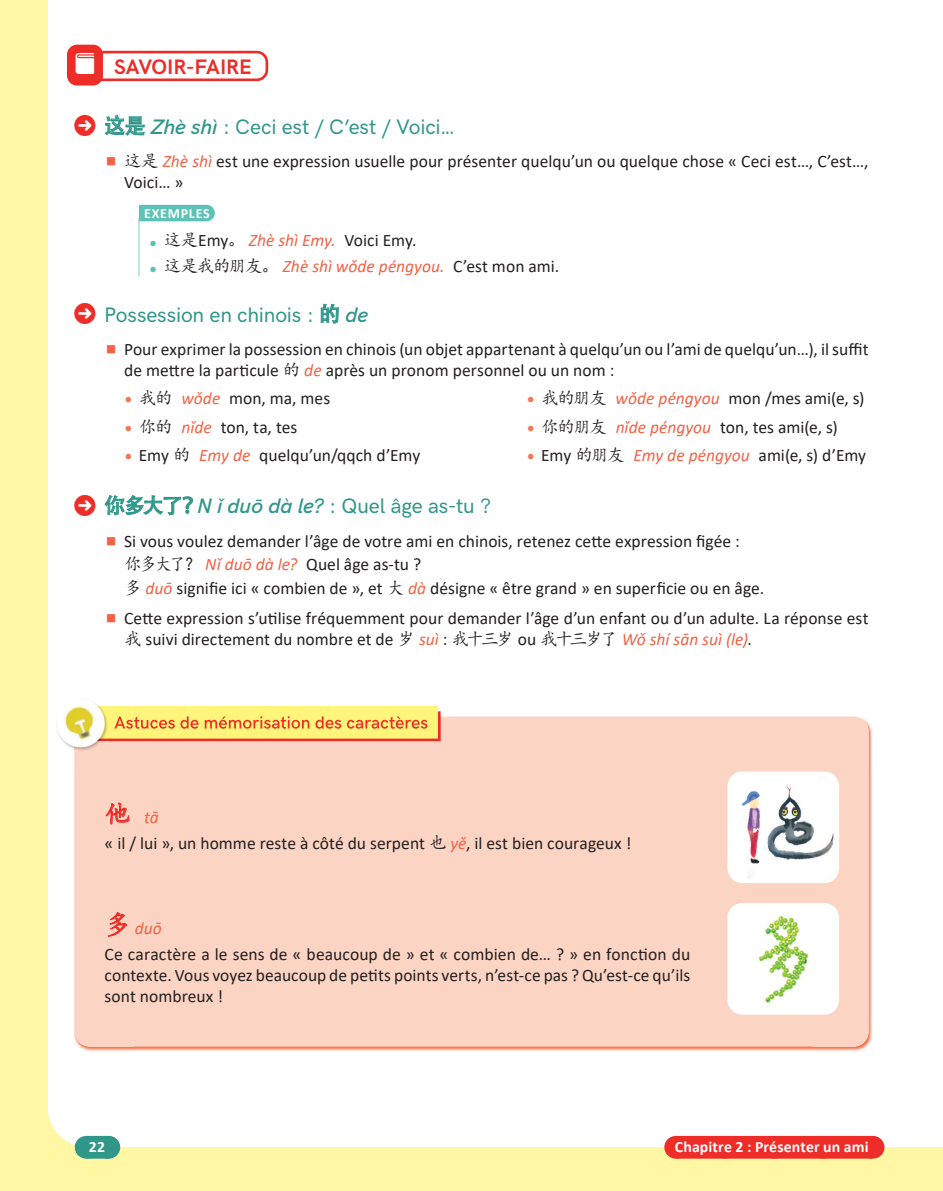
<style>
.page{position:relative;width:943px;height:1191px;background:#fff}
.page>*{position:absolute;margin:0;border:0;box-sizing:border-box;transform-origin:0 0}
.t1{font:500 21px "Hanken Grotesk";letter-spacing:-.01em;color:#30978a}
.t2{font:700 21px "Hanken Grotesk";letter-spacing:-.01em;color:#ee2d28}
.t3{font:17.5px/21px "Calibri";letter-spacing:.005em;color:#231f20}
.t4{font:italic 17.5px "Calibri";color:#f16346}
.t5{font:700 15.75px "Calibri";letter-spacing:.01em;color:#fff}
.t6{font:700 14px "Calibri";letter-spacing:.055em;color:#fff}
.s1{font-family:"Web Hosting Hub Glyphs";font-weight:400;color:#fff}
.s2{font-family:"Web Hosting Hub Glyphs";font-weight:400;color:#ee2d28}
.s3{font-family:"Adobe Heiti Std";font-weight:400}
.s4{font-weight:600;font-style:italic}
.s5{font-family:"Kai Ti"}
.s6{font-style:italic;color:#f16346}
.s7{color:#5cc3b6}
.s8{font-style:normal;color:#5cc3b6}
.s9{font-family:"Kai Ti";font-style:normal;color:#231f20}
.s10{font-style:normal;color:#231f20}
.s11{color:#f37658}
.s12{font-family:"Kai Ti";font-size:26.25px;color:#ee2d28}
</style>
<div class="page">
<div style="left:0;top:0;width:48px;height:1191px;background:#fff7a3"></div>
<div style="left:0;top:1147px;width:942px;height:44px;background:#fff7a3"></div>
<div style="left:86px;top:1135px;width:22px;height:23px;background:#30978a"></div>
<svg style="left:48px;top:1113px;width:40px;height:45px"></svg>
<svg style="left:97px;top:1135px;width:12px;height:23px"></svg>
<div style="left:675px;top:1135px;width:197px;height:23px;background:#ee2d28"></div>
<svg style="left:724px;top:1135px;width:123px;height:1px"></svg>
<svg style="left:872px;top:1135px;width:1px;height:23px"></svg>
<div style="left:67px;top:45px;width:36px;height:40px;background:#ee2d28;border-radius:10px"></div>
<svg style="left:100px;top:49px;width:169px;height:33px"></svg>
<svg style="left:139px;top:205px;width:76px;height:16px"></svg>
<hr style="left:138px;top:218px;width:1px;height:59px;background:#81cdc3">
<img style="left:74px;top:771px;width:60px;height:280px">
<img style="left:812px;top:771px;width:60px;height:280px">
<img style="left:134px;top:1046px;width:678px;height:5px">
<div style="left:75px;top:716px;width:793px;height:330px;background:#fcd4c3"></div>
<img style="left:727px;top:771px;width:112px;height:112px">
<img style="left:727px;top:903px;width:112px;height:111px">
<svg style="left:57px;top:701px;width:383px;height:49px;background:#fbd78e"></svg>
<img style="left:62px;top:703px;width:37px;height:40px">
<p class="t2" style="left:74px;top:51px;width:179px"><span class="s1">z</span> SAVOIR-FAIRE</p>
<p class="t1" style="left:74px;top:110px;width:382px"><span class="s2">Š</span> <span class="s3">这是</span> <span class="s4">Zhè shì</span> : Ceci est / C’est / Voici…</p>
<p class="t3" style="left:124px;top:150px;width:746px"><span class="s5">这是</span> <span class="s6">Zhè shì</span> est une expression usuelle pour présenter quelqu’un ou quelque chose « Ceci est…, C’est…,<br>Voici… »</p>
<p class="t6" style="left:144px;top:203px;width:67px">EXEMPLES</p>
<p class="t3" style="left:149px;top:229px;width:269px"><span class="s7">•</span> <span class="s5">这是</span>Emy<span class="s5">。</span> <span class="s6">Zhè shì Emy.</span> Voici Emy.</p>
<p class="t4" style="left:149px;top:254px;width:412px"><span class="s8">•</span> <span class="s9">这是我的朋友。</span> Zhè shì wǒde péngyou. <span class="s10">C’est mon ami.</span></p>
<p class="t1" style="left:74px;top:298px;width:295px"><span class="s2">Š</span> Possession en chinois : <span class="s3">的</span> <span class="s4">de</span></p>
<p class="t3" style="left:124px;top:338px;width:746px">Pour exprimer la possession en chinois (un objet appartenant à quelqu’un ou l’ami de quelqu’un…), il suffit de mettre la particule <span class="s5">的</span> <span class="s6">de</span> après un pronom personnel ou un nom :</p>
<p class="t3" style="left:124px;top:388px;width:208px"><span class="s11">•</span> <span class="s5">我的</span> <span class="s6">wǒde</span> mon, ma, mes</p>
<p class="t3" style="left:124px;top:416px;width:175px"><span class="s11">•</span> <span class="s5">你的</span> <span class="s6">nǐde</span> ton, ta, tes</p>
<p class="t3" style="left:124px;top:444px;width:298px"><span class="s11">•</span> Emy <span class="s5">的</span> <span class="s6">Emy de</span> quelqu’un/qqch d’Emy</p>
<p class="t3" style="left:526px;top:388px;width:339px"><span class="s11">•</span> <span class="s5">我的朋友</span> <span class="s6">wǒde péngyou</span> mon /mes ami(e, s)</p>
<p class="t3" style="left:526px;top:416px;width:313px"><span class="s11">•</span> <span class="s5">你的朋友</span> <span class="s6">nǐde péngyou</span> ton, tes ami(e, s)</p>
<p class="t3" style="left:526px;top:444px;width:341px"><span class="s11">•</span> Emy <span class="s5">的朋友</span> <span class="s6">Emy de péngyou</span> ami(e, s) d’Emy</p>
<p class="t1" style="left:74px;top:490px;width:418px"><span class="s2">Š</span> <span class="s3">你多大了？</span><span class="s4">N ǐ duō dà le?</span> : Quel âge as-tu ?</p>
<p class="t3" style="left:124px;top:528px;width:641px;line-height:23.4px">Si vous voulez demander l’âge de votre ami en chinois, retenez cette expression figée :<br><span class="s5">你多大了？</span> <span class="s6">Nǐ duō dà le?</span> Quel âge as-tu ?<br><span class="s5">多</span> <span class="s6">duō</span> signifie ici « combien de », et <span class="s5">大</span> <span class="s6">dà</span> désigne « être grand » en superficie ou en âge.</p>
<p class="t3" style="left:124px;top:608px;width:746px">Cette expression s’utilise fréquemment pour demander l’âge d’un enfant ou d’un adulte. La réponse est<span class="s5">我</span> suivi directement du nombre et de <span class="s5">岁</span> <span class="s6">suì</span> : <span class="s5">我十三岁</span> ou <span class="s5">我十三岁了</span> <span class="s6">Wǒ shí sān suì (le)</span>.</p>
<p class="t3" style="left:105px;top:804px;width:528px;line-height:25.9px"><span class="s12">他</span> <span class="s6">tā<br></span>« il / lui », un homme reste à côté du serpent <span class="s5">也</span> <span class="s6">yě</span>, il est bien courageux !</p>
<p class="t3" style="left:105px;top:914px;width:587px;line-height:25.9px"><span class="s12">多</span> <span class="s6">duō<br></span>Ce caractère a le sens de « beaucoup de » et « combien de… ? » en fonction du</p>
<p class="t3" style="left:105px;top:964px;width:587px">contexte. Vous voyez beaucoup de petits points verts, n’est-ce pas ? Qu’est-ce qu’ils sont nombreux !</p>
<p class="t5" style="left:89px;top:1135px;width:18px">22</p>
<p class="t5" style="left:675px;top:1135px;width:195px">Chapitre 2 : Présenter un ami</p>
</div>
